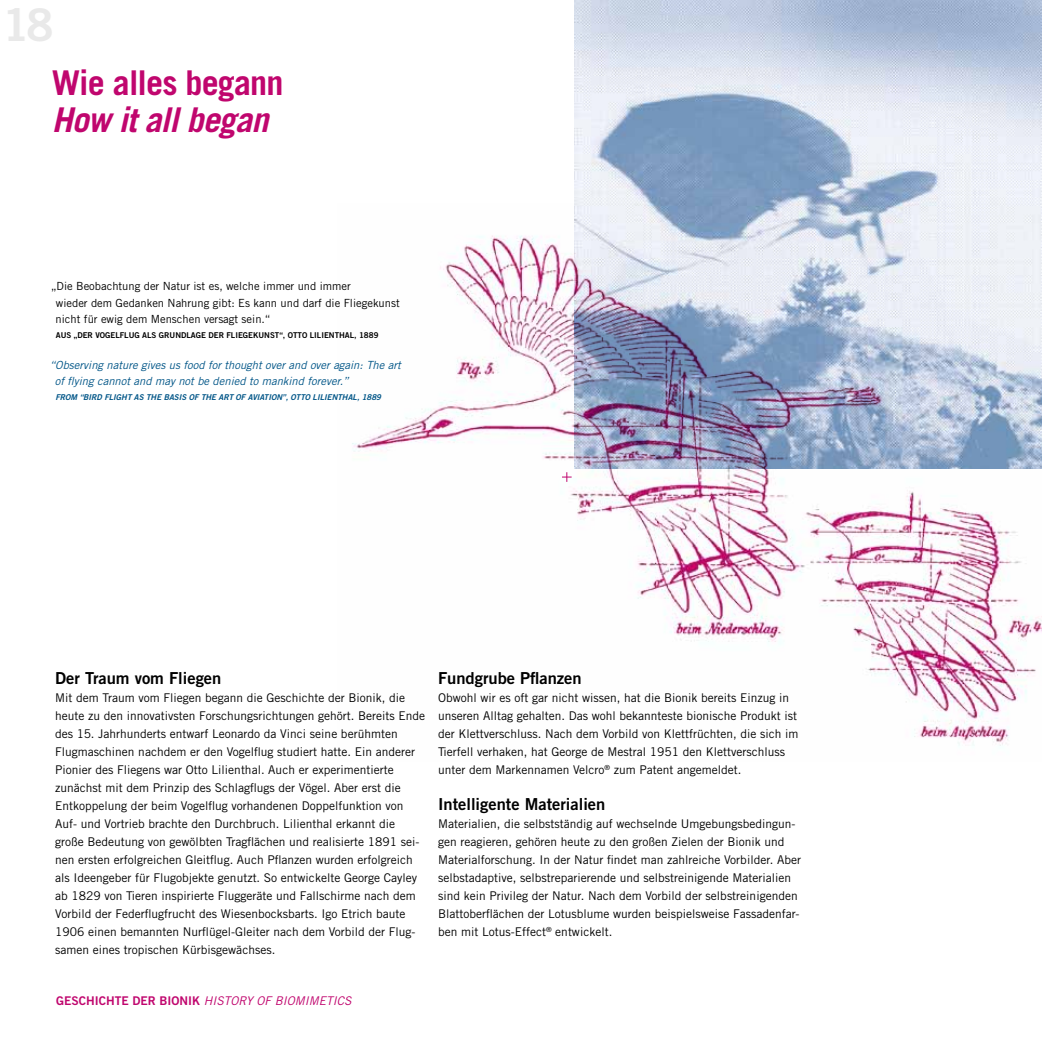
<style>
.page{position:relative;width:1042px;height:1042px;background:#fff}
.page>*{position:absolute;margin:0;border:0;box-sizing:border-box;transform-origin:0 0}
.t1{font:45px "Trade Gothic LT Std Bd 2";color:#e9e9e9}
.t2{font:700 34.2px "Trade Gothic LT Std";letter-spacing:-.025em;color:#c0066e}
.t3{font:italic 700 34.2px "Trade Gothic LT Std";letter-spacing:-.025em;color:#c0066e}
.t4{font:16.5px "Trade Gothic LT Std Bd 2";color:#000}
.t5{font:12px/18px "Trade Gothic LT Std";color:#000}
.t6{font:italic 12px "Trade Gothic LT Std";color:#c0066e}
.t7{font:12px "Trade Gothic LT Std Bd 2";color:#c0066e}
.t8{font:11.25px/16.5px "Trade Gothic LT Std";color:#000}
.t9{font:italic 11.25px/16.5px "Trade Gothic LT Std";color:#005587}
.t10{font:7.95px "Trade Gothic LT Std Bd 2 Obl";color:#005587}
.t11{font:7.95px "Trade Gothic LT Std Bd 2";color:#000}
</style>
<div class="page">
<img style="left:575px;top:0;width:467px;height:203px">
<img style="left:352px;top:203px;width:690px;height:543px">
<svg style="left:562px;top:472px;width:10px;height:10px"></svg>
<h1 class="t1" style="left:2px;top:-3px;width:53px">18</h1>
<h2 class="t2" style="left:52px;top:62px;width:233px">Wie alles begann</h2>
<h2 class="t3" style="left:52px;top:99px;width:218px">How it all began</h2>
<p class="t8" style="left:56px;top:278px;width:346px;text-indent:-5px">„Die Beobachtung der Natur ist es, welche immer und immer<br>wieder dem Gedanken Nahrung gibt: Es kann und darf die Fliegekunst nicht für ewig dem Menschen versagt sein.“</p>
<p class="t11" style="left:56px;top:330px;width:61px">AUS „DER VOGELFLU</p>
<p class="t11" style="left:134px;top:330px;width:42px">G ALS GRUNDL</p>
<p class="t11" style="left:191px;top:330px;width:64px">AGE DER FLIEGEKUN</p>
<p class="t11" style="left:270px;top:330px;width:50px">ST“, OTTO LILIENTH</p>
<p class="t11" style="left:345px;top:330px;width:35px">AL, 1889</p>
<p class="t9" style="left:55px;top:357px;width:347px;text-indent:-5px">“Observing nature gives us food for thought over and over again: The art of flying cannot and may not be denied to mankind forever.”</p>
<p class="t10" style="left:55px;top:392px;width:39px">FROM “BIRD</p>
<p class="t10" style="left:104px;top:392px;width:48px">FLIGHTASTHE</p>
<p class="t10" style="left:164px;top:392px;width:6px">BASIS</p>
<p class="t10" style="left:189px;top:392px;width:19px">OF THE</p>
<p class="t10" style="left:219px;top:392px;width:7px">ART</p>
<p class="t10" style="left:236px;top:392px;width:26px">OF AVIATI</p>
<p class="t10" style="left:271px;top:392px;width:52px">ON ”, OTTO LILIENTHAL</p>
<p class="t10" style="left:357px;top:392px;width:26px">, 1889</p>
<h3 class="t4" style="left:55px;top:668px;width:168px">DER TRAUM VOM FLIEGEN</h3>
<p class="t5" style="left:55px;top:689px;width:371px">Mit dem Traum vom Fliegen begann die Geschichte der Bionik, die heute zu den innovativsten Forschungsrichtungen gehört. Bereits Ende des 15. Jahrhunderts entwarf Leonardo da Vinci seine berühmten Flugmaschinen nachdem er den Vogelflug studiert hatte. Ein anderer Pionier des Fliegens war Otto Lilienthal. Auch er experimentierte zunächst mit dem Prinzip des Schlagflugs der Vögel. Aber erst die Entkoppelung der beim Vogelflug vorhandenen Doppelfunktion von Auf- und Vortrieb brachte den Durchbruch. Lilienthal erkannt die große Bedeutung von gewölbten Tragflächen und realisierte 1891 sei&shy;nen ersten erfolgreichen Gleitflug. Auch Pflanzen wurden erfolgreich als Ideengeber für Flugobjekte genutzt. So entwickelte George Cayley ab 1829 von Tieren inspirierte Fluggeräte und Fallschirme nach dem Vorbild der Federflugfrucht des Wiesenbocksbarts. Igo Etrich baute 1906 einen bemannten Nurflügel-Gleiter nach dem Vorbild der Flug&shy;samen eines tropischen Kürbisgewächses.</p>
<h3 class="t4" style="left:438px;top:668px;width:145px">FUNDGRUBE PFLANZEN</h3>
<p class="t5" style="left:438px;top:689px;width:362px">Obwohl wir es oft gar nicht wissen, hat die Bionik bereits Einzug in unseren Alltag gehalten. Das wohl bekannteste bionische Produkt ist der Klettverschluss. Nach dem Vorbild von Klettfrüchten, die sich im Tierfell verhaken, hat George de Mestral 1951 den Klettverschluss unter dem Markennamen Velcro<sup>®</sup> zum Patent angemeldet.</p>
<h3 class="t4" style="left:438px;top:794px;width:169px">INTELLIGENTE MATERIALIEN</h3>
<p class="t5" style="left:438px;top:815px;width:364px">Materialien, die selbstständig auf wechselnde Umgebungsbedingun&shy;gen reagieren, gehören heute zu den großen Zielen der Bionik und Materialforschung. In der Natur findet man zahlreiche Vorbilder. Aber selbstadaptive, selbstreparierende und selbstreinigende Materialien sind kein Privileg der Natur. Nach dem Vorbild der selbstreinigenden Blattoberflächen der Lotusblume wurden beispielsweise Fassadenfar&shy;ben mit Lotus-Effect<sup>®</sup> entwickelt.</p>
<p class="t7" style="left:56px;top:993px;width:59px">GESCHICHTE</p>
<p class="t7" style="left:132px;top:993px;width:55px">DER BIONIK</p>
<p class="t6" style="left:204px;top:993px;width:100px">histor y of biomim</p>
<p class="t6" style="left:319px;top:993px;width:15px">etics</p>
</div>
